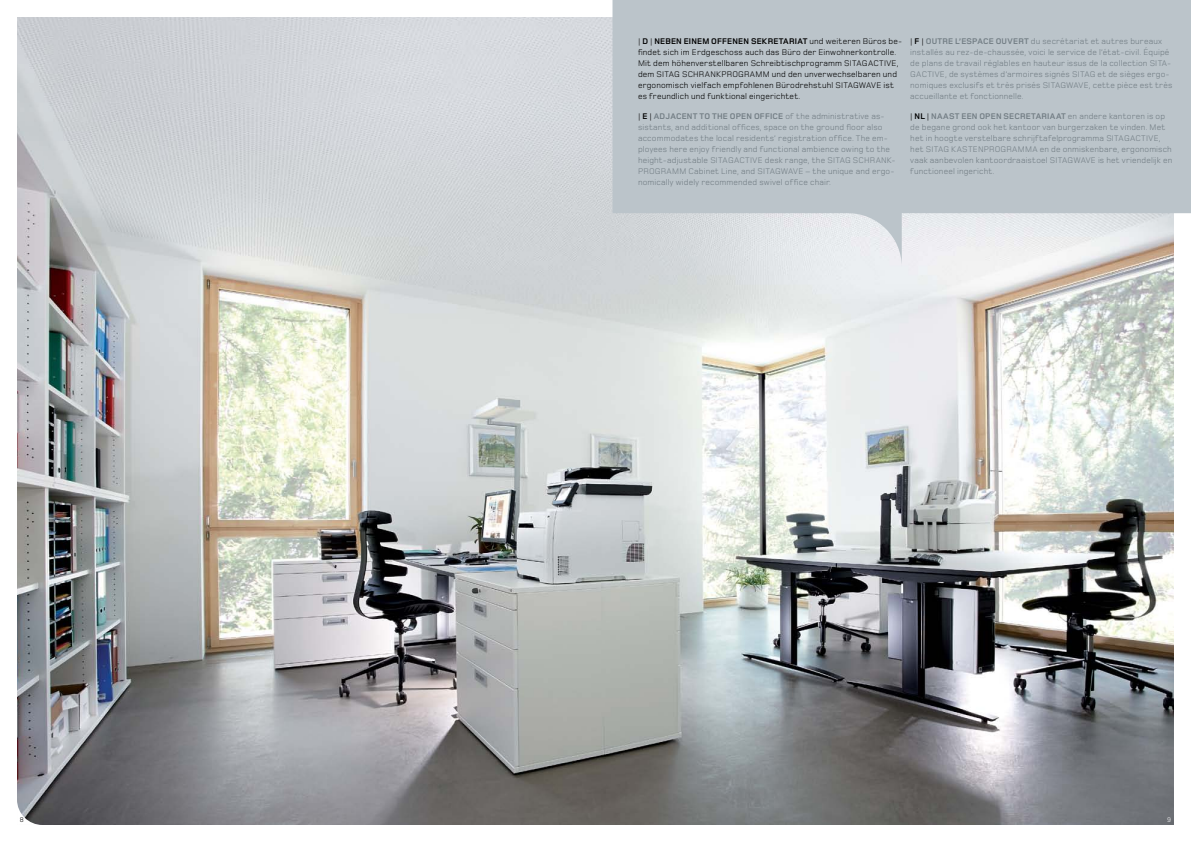
<style>
.page{position:relative;width:1191px;height:842px;background:#fff}
.page>*{position:absolute;margin:0;border:0;box-sizing:border-box;transform-origin:0 0}
.t1{font:8.5px/11px "Sitag";letter-spacing:.015em;color:#727d84}
.t2{font:8.5px/11px "Sitag";letter-spacing:.015em;color:#000}
.t3{font:700 8.5px "Sitag";letter-spacing:.02em;color:#727d84}
.t4{font:700 8.5px "Sitag";letter-spacing:.015em;color:#000}
.t5{font:7px "Sitag";color:#000}
.t6{font:7px "Sitag";color:#fff}
.s1{font-weight:700}
.s2{font-weight:400;color:#000}
.s3{color:#000}
.s4{font-weight:400}
.s5{font-weight:700;color:#000}
</style>
<div class="page">
<img style="left:17px;top:17px;width:1157px;height:808px">
<svg style="left:612px;top:0;width:579px;height:267px;background:#c2cacf"></svg>
<svg style="left:17px;top:799px;width:26px;height:26px"></svg>
<p class="t2" style="left:638px;top:36px;width:266px;text-indent:89px"><span class="s1">ENEN SEKRETARIAT</span> und weiteren Büros be&shy;findet sich im Erdgeschoss auch das Büro der Einwohnerkontrolle.<br>Mit dem höhenverstellbaren Schreibtischprogramm SITAGACTIVE, dem SITAG SCHRANKPROGRAMM und den unverwechselbaren und ergonomisch vielfach empfohlenen Bürodrehstuhl SITAGWAVE ist es freundlich und funktional eingerichtet.</p>
<p class="t3" style="left:638px;top:111px;width:122px"><span class="s2">|</span><span class="s3">E</span> <span class="s2">|</span>ADJACENT TO THE OPEN OFF</p>
<p class="t4" style="left:638px;top:36px;width:80px"><span class="s4">|</span> D <span class="s4">|</span> NEBEN EINEM OFF</p>
<p class="t1" style="left:638px;top:111px;width:259px;text-indent:132px"><span class="s1">ICE</span> of the administrative as&shy;sistants, and additional offices, space on the ground floor also accommodates the local residents’ registration office. The em&shy;ployees here enjoy friendly and functional ambience owing to the height-adjustable SITAGACTIVE desk range, the SITAG SCHRANK-PROGRAMM Cabinet Line, and SITAGWAVE – the unique and ergo&shy;nomically widely recommended swivel office chair.</p>
<p class="t1" style="left:910px;top:36px;width:264px"><span class="s3">|</span> <span class="s5">F</span> <span class="s3">|</span> <span class="s1">OUTRE L’ESPACE OUVERT</span> du secrétariat et autres bureaux installés au rez-de-chaussée, voici le service de l’état-civil. Équipé de plans de travail réglables en hauteur issus de la collection SITA-GACTIVE, de systèmes d’armoires signés SITAG et de sièges ergo&shy;nomiques exclusifs et très prisés SITAGWAVE, cette pièce est très accueillante et fonctionnelle.</p>
<p class="t3" style="left:910px;top:111px;width:116px"><span class="s2">|</span> <span class="s3">NL</span> <span class="s2">|</span> NAAST EEN OPEN SECRETARIAAT</p>
<p class="t1" style="left:910px;top:111px;width:263px;text-indent:158px">en andere kantoren is op de begane grond ook het kantoor van burgerzaken te vinden. Met het in hoogte verstelbare schrijftafelprogramma SITAGACTIVE, het SITAG KASTENPROGRAMMA en de onmiskenbare, ergonomisch vaak aanbevolen kantoordraaistoel SITAGWAVE is het vriendelijk en functioneel ingericht.</p>
<p class="t5" style="left:20px;top:815px;width:5px">8</p>
<p class="t6" style="left:1167px;top:815px;width:5px">9</p>
</div>
